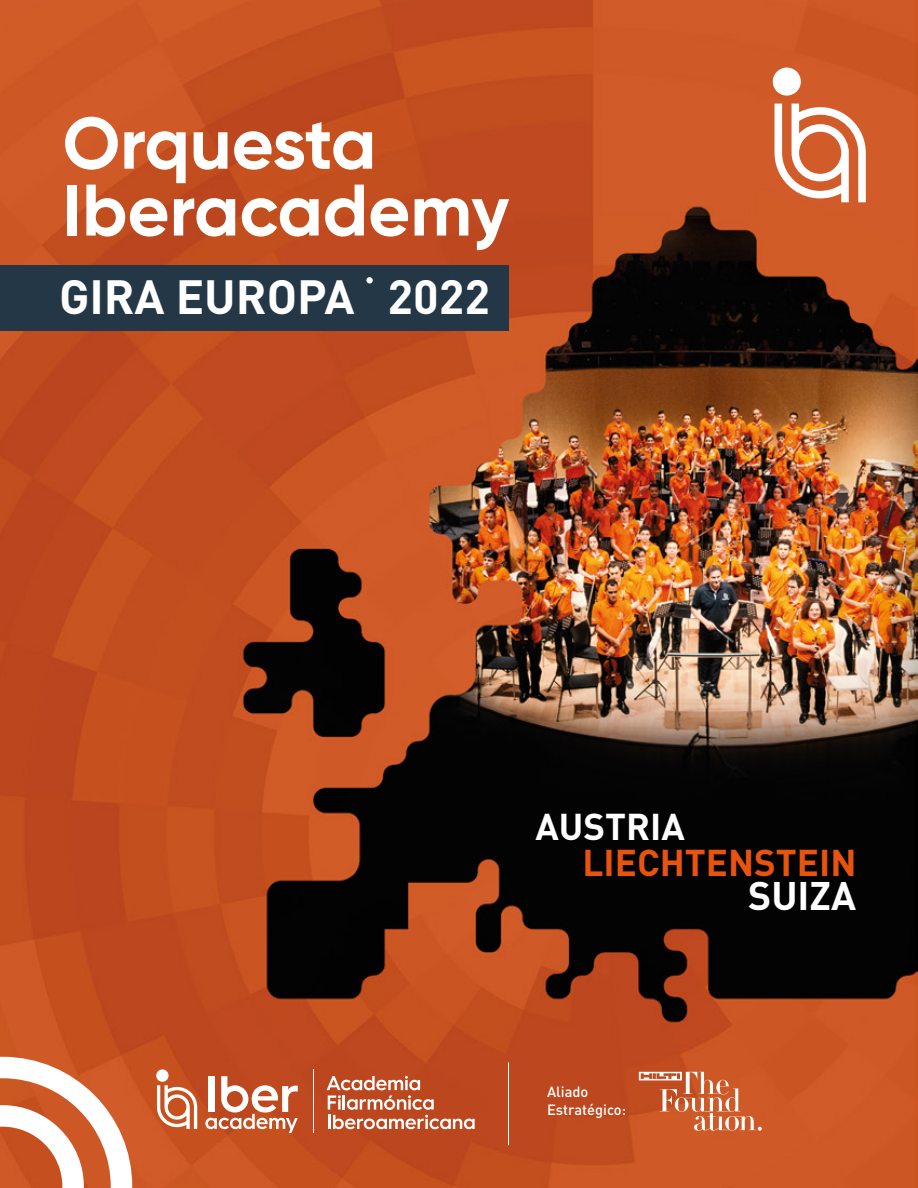
<style>
.page{position:relative;width:918px;height:1188px;background:#fff}
.page>*{position:absolute;margin:0;border:0;box-sizing:border-box;transform-origin:0 0}
.t1{font:700 72.75px/66.9px "Gilroy";color:#fff}
.t2{font:700 47.4px "DIN Pro";color:#fff}
.t3{font:700 39.45px "DIN Pro";color:#fff}
.t4{font:700 36.9px "DIN Pro";color:#e8530e}
.t5{font:700 36.9px "DIN Pro";color:#fff}
.t6{font:500 14.7px/17.5px "DIN Pro";color:#fff}
</style>
<div class="page">
<img style="left:0;top:0;width:918px;height:1188px">
<svg style="left:0;top:1047px;width:132px;height:141px"></svg>
<div style="left:0;top:265px;width:509px;height:66px;background:#243746"></div>
<svg style="left:157px;top:1085px;width:40px;height:44px"></svg>
<div style="left:156px;top:1069px;width:13px;height:13px;background:#fff;border-radius:50%"></div>
<svg style="left:205px;top:1076px;width:93px;height:57px"></svg>
<svg style="left:327px;top:1076px;width:148px;height:53px"></svg>
<hr style="left:314px;top:1069px;width:1px;height:64px;background:#fff">
<svg style="left:639px;top:1072px;width:123px;height:59px;background:#d4734b"></svg>
<hr style="left:508px;top:1062px;width:1px;height:83px;background:#fff">
<div style="left:366px;top:277px;width:7px;height:7px;background:#fff;border-radius:50%"></div>
<svg style="left:775px;top:104px;width:91px;height:98px"></svg>
<div style="left:773px;top:68px;width:28px;height:28px;background:#fff;border-radius:50%"></div>
<p class="t1" style="left:63px;top:109px;width:448px">Orquesta<br>Iberacademy</p>
<p class="t2" style="left:59px;top:266px;width:432px">GIRA EUROPA 2022</p>
<p class="t5" style="left:535px;top:803px;width:151px">AUSTRIA</p>
<p class="t4" style="left:582px;top:838px;width:276px">LIECHTENSTEIN</p>
<p class="t3" style="left:748px;top:870px;width:109px">SUIZA</p>
<p class="t6" style="left:547px;top:1083px;width:81px">Aliado<br>Estratégico:</p>
</div>
